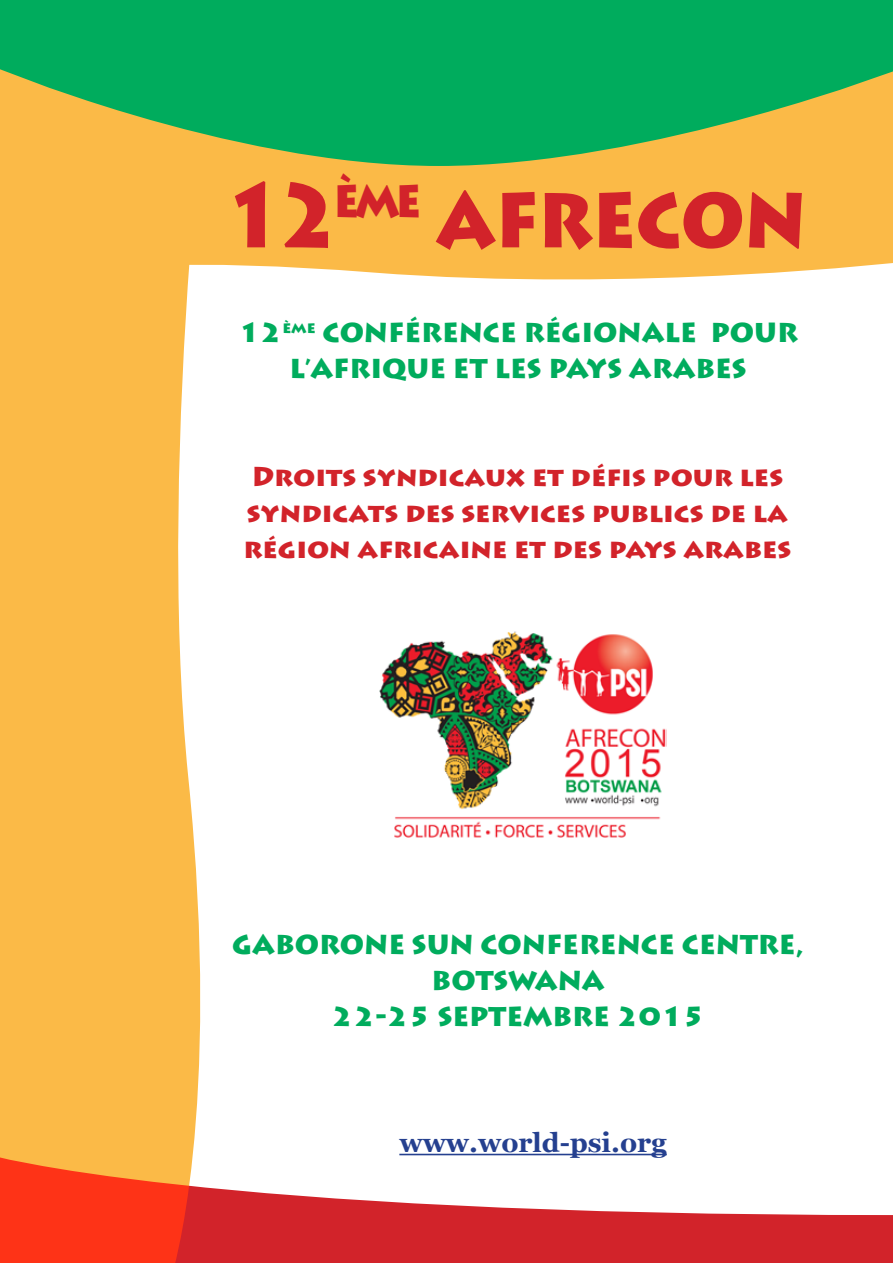
<style>
.page{position:relative;width:893px;height:1263px;background:#fff}
.page>*{position:absolute;margin:0;border:0;box-sizing:border-box;transform-origin:0 0}
.t1{font:900 90px "Lithos Pro";letter-spacing:-.01em;color:#d2232a;scale:.87 1}
.t2{font:900 27px/36px "Lithos Pro";color:#00ac5d;text-align:center}
.t3{font:900 27px/36px "Lithos Pro";color:#d2232a}
.t4{font:700 27px "Georgia";color:#25408f}
</style>
<div class="page">
<svg style="left:218px;top:1155px;width:675px;height:108px;fill:#d2232a"></svg>
<svg style="left:0;top:305px;width:218px;height:958px;background:#fbb559"></svg>
<svg style="left:0;top:166px;width:893px;height:139px;fill:#fbba47"></svg>
<svg style="left:0;top:0;width:893px;height:166px;background:#34ae58"></svg>
<hr style="left:399px;top:1154px;width:268px;height:1px;background:#25408f">
<img style="left:379px;top:631px;width:288px;height:207px">
<h1 class="t1" style="left:221px;top:160px;width:674px">12<sup>ème</sup> afrecon</h1>
<p class="t2" style="left:238px;top:315px;width:561px">12<sup>ème</sup> CONFÉRENCE RÉGIONALE POUR<br>L’AFRIQUE ET LES PAYS ARABES</p>
<p class="t3" style="left:244px;top:459px;width:549px">Droits syndicaux et défis pour les syndicats des services publics de la région africaine et des pays arabes</p>
<p class="t2" style="left:232px;top:927px;width:573px">GABORONE SUN CONFERENCE CENTRE,<br>BOTSWANA<br>22-25 SEPTEMBRE 2015</p>
<p class="t4" style="left:399px;top:1125px;width:269px">www.world-psi.org</p>
</div>
